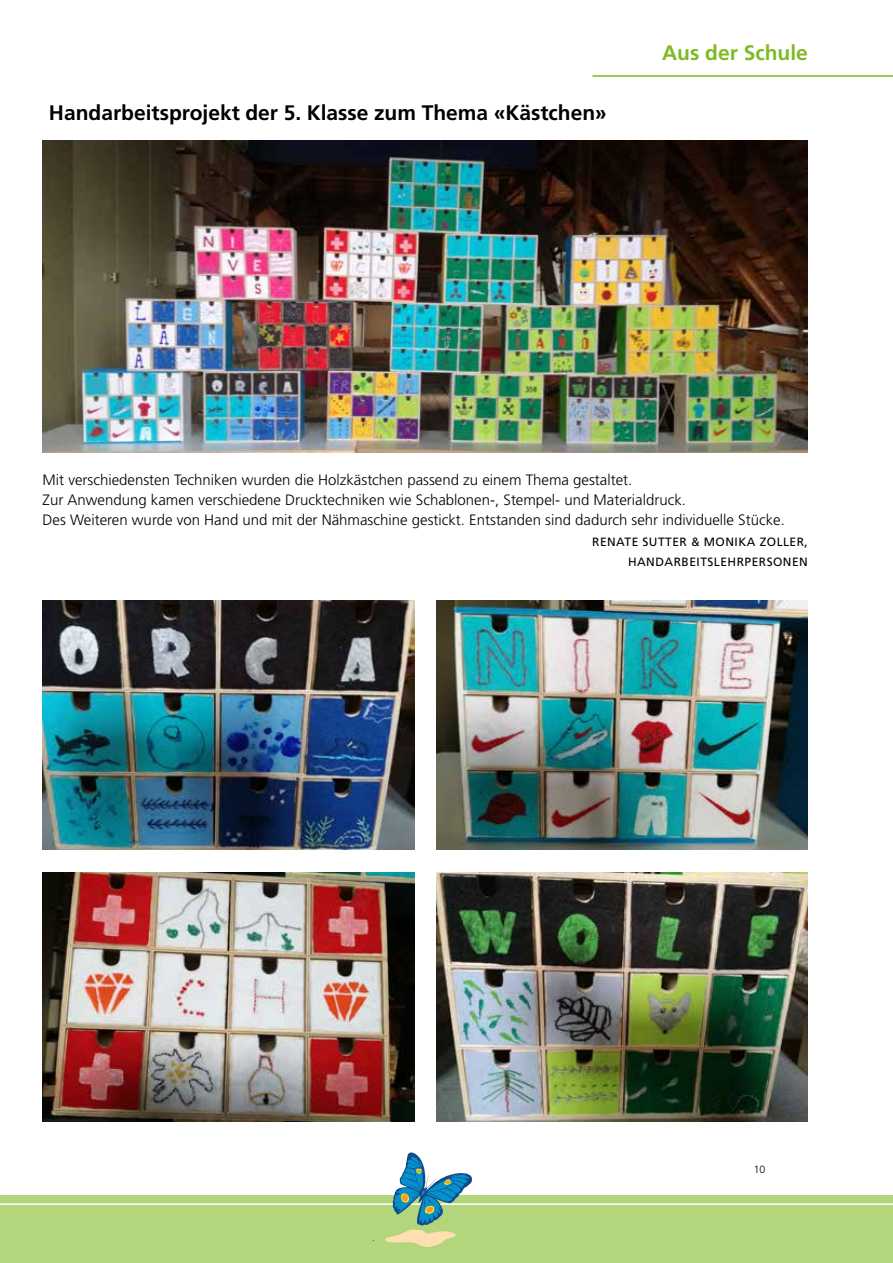
<style>
.page{position:relative;width:893px;height:1263px;background:#fff}
.page>*{position:absolute;margin:0;border:0;box-sizing:border-box;transform-origin:0 0}
.t1{font:700 21px "Frutiger LT Std";color:#000}
.t2{font:700 21px "Frutiger LT Std";color:#80ba27}
.t3{font:300 15px/20.2px "Frutiger LT Std";color:#000}
.t4{font:12px/20.2px "Frutiger LT Std";letter-spacing:.04em;color:#000;text-align:right}
.t5{font:300 10.5px "Frutiger LT Std";color:#000}
</style>
<div class="page">
<div style="left:0;top:1195px;width:893px;height:68px;background:#b3d67d"></div>
<hr style="left:0;top:1203px;width:893px;height:2px;background:#fff">
<svg style="left:385px;top:1152px;width:87px;height:95px"></svg>
<hr style="left:592px;top:75px;width:301px;height:2px;background:#80ba27">
<img style="left:43px;top:872px;width:372px;height:249px">
<img style="left:436px;top:872px;width:372px;height:249px">
<img style="left:43px;top:600px;width:372px;height:249px">
<img style="left:436px;top:600px;width:372px;height:249px">
<img style="left:43px;top:141px;width:765px;height:311px">
<h1 class="t1" style="left:49px;top:101px;width:560px">Handarbeitsprojekt der 5. Klasse zum Thema «Kästchen»</h1>
<h1 class="t2" style="left:662px;top:40px;width:147px">Aus der Schule</h1>
<p class="t3" style="left:43px;top:470px;width:744px">Mit verschiedensten Techniken wurden die Holzkästchen passend zu einem Thema gestaltet.<br>Zur Anwendung kamen verschiedene Drucktechniken wie Schablonen-, Stempel- und Materialdruck.<br>Des Weiteren wurde von Hand und mit der Nähmaschine gestickt. Entstanden sind dadurch sehr individuelle Stücke.</p>
<p class="t4" style="left:592px;top:531px;width:217px">RENATE SUTTER &amp; MONIKA ZOLLER,<br>HANDARB EITSLEH RPERSONEN</p>
<p class="t5" style="left:754px;top:1164px;width:13px">10</p>
</div>
